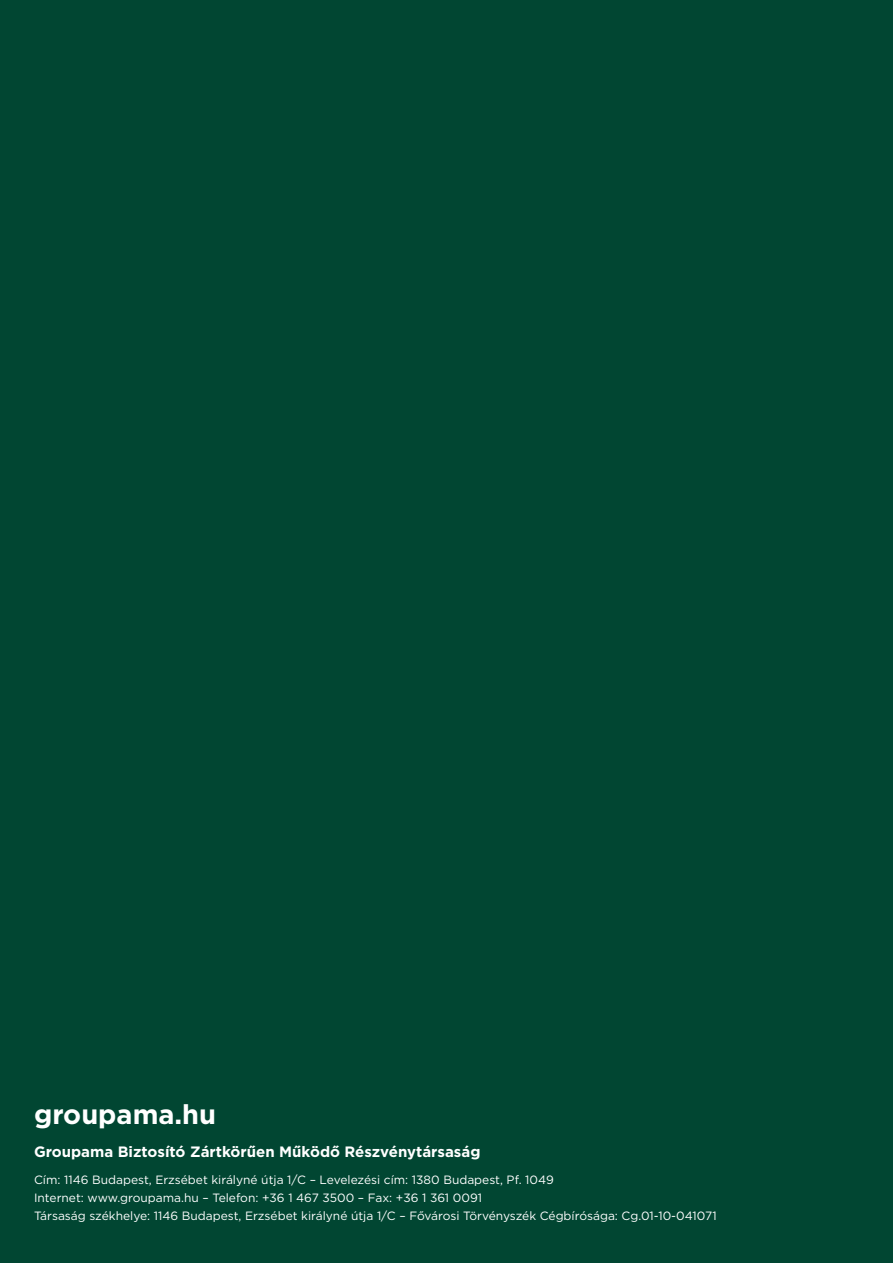
<style>
.page{position:relative;width:893px;height:1263px;background:#014632}
.page>*{position:absolute;margin:0;border:0;box-sizing:border-box;transform-origin:0 0}
.t1{font:27.15px "Gotham Bold+EJQRUM";color:#fff}
.t2{font:15px "Gotham Bold+EJQRUM";color:#fff}
.t3{font:12px/18px "Gotham Book+SJQVLB";color:#fff}
</style>
<div class="page">
<h1 class="t1" style="left:34px;top:1105px;width:184px">groupama.hu</h1>
<p class="t2" style="left:34px;top:1147px;width:448px">Groupama Biztosító Zártkörűen Működő Részvénytársaság</p>
<p class="t3" style="left:34px;top:1172px;width:684px">Cím: 1146 Budapest, Erzsébet királyné útja 1/C – Levelezési cím: 1380 Budapest, Pf. 1049<br>Internet: www.groupama.hu – Telefon: +36 1 467 3500 – Fax: +36 1 361 0091<br>Társaság székhelye: 1146 Budapest, Erzsébet királyné útja 1/C – Fővárosi Törvényszék Cégbírósága: Cg.01-10-041071</p>
</div>
